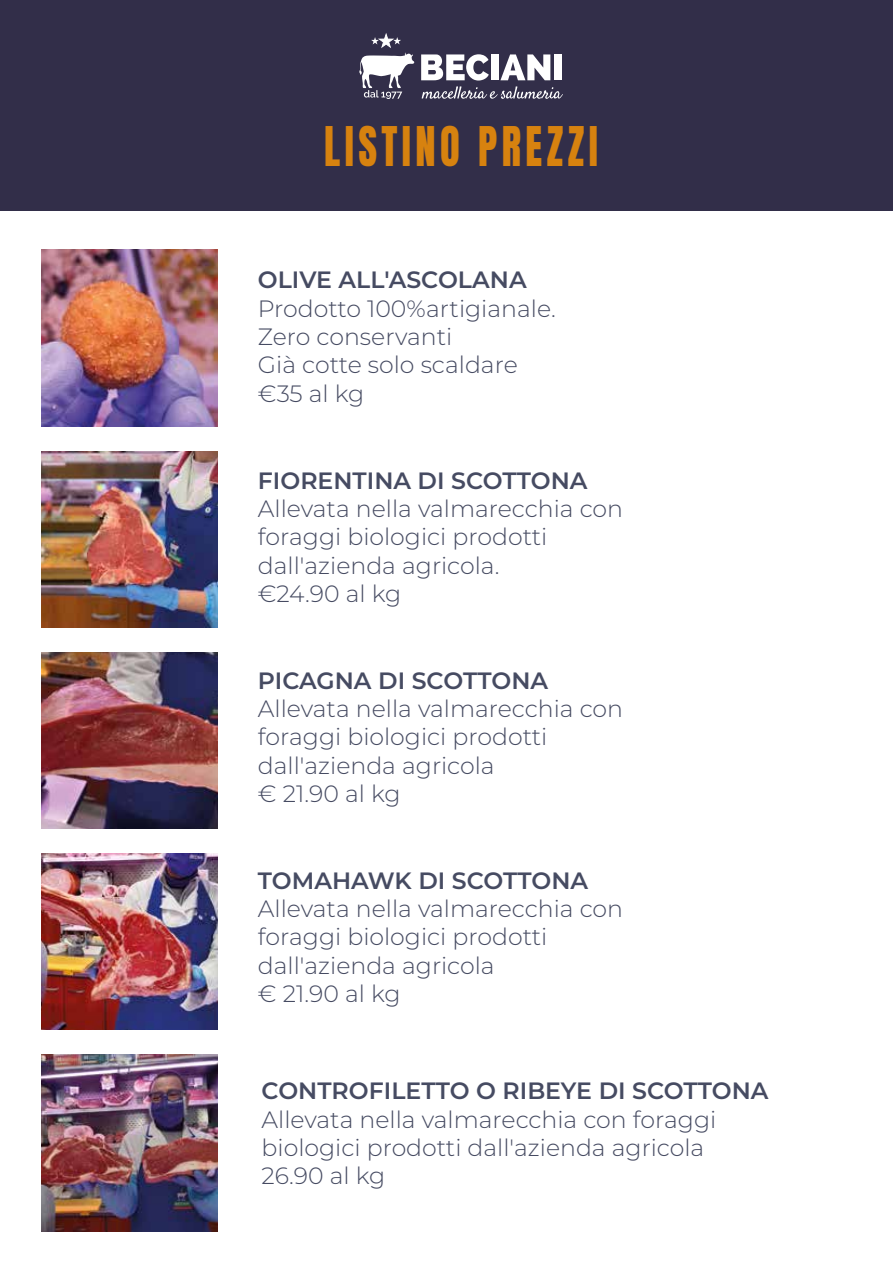
<style>
.page{position:relative;width:893px;height:1263px;background:#fff}
.page>*{position:absolute;margin:0;border:0;box-sizing:border-box;transform-origin:0 0}
.t1{font:46.5px "Anton";letter-spacing:.11em;color:#d7820f;scale:.87 1}
.t2{font:300 23.55px/28.3px "Montserrat";color:#464b62}
.t3{font:600 23.55px "Montserrat";color:#464b62}
</style>
<div class="page">
<div style="left:0;top:0;width:893px;height:211px;background:#322e49"></div>
<svg style="left:359px;top:33px;width:56px;height:66px"></svg>
<svg style="left:421px;top:54px;width:142px;height:45px"></svg>
<img style="left:41px;top:250px;width:176px;height:176px">
<img style="left:41px;top:451px;width:176px;height:176px">
<img style="left:41px;top:652px;width:176px;height:177px">
<img style="left:41px;top:853px;width:176px;height:177px">
<img style="left:41px;top:1055px;width:176px;height:176px">
<h1 class="t1" style="left:324px;top:123px;width:316px">LISTINO PREZZI</h1>
<p class="t3" style="left:258px;top:263px;width:270px">OLIVE ALL'ASCOLANA</p>
<p class="t2" style="left:258px;top:293px;width:299px">Prodotto 100%artigianale.<br>Zero conservanti<br>Già cotte solo scaldare €35 al kg</p>
<p class="t3" style="left:258px;top:464px;width:331px">FIORENTINA DI SCOTTONA</p>
<p class="t2" style="left:258px;top:494px;width:367px">Allevata nella valmarecchia con foraggi biologici prodotti dall'azienda agricola.<br>€24.90 al kg</p>
<p class="t3" style="left:258px;top:664px;width:292px">PICAGNA DI SCOTTONA</p>
<p class="t2" style="left:258px;top:694px;width:367px">Allevata nella valmarecchia con foraggi biologici prodotti dall'azienda agricola<br>€ 21.90 al kg</p>
<p class="t3" style="left:258px;top:864px;width:332px">TOMAHAWK DI SCOTTONA</p>
<p class="t2" style="left:258px;top:894px;width:367px">Allevata nella valmarecchia con foraggi biologici prodotti dall'azienda agricola<br>€ 21.90 al kg</p>
<p class="t3" style="left:262px;top:1074px;width:508px">CONTROFILETTO O RIBEYE DI SCOTTONA</p>
<p class="t2" style="left:262px;top:1104px;width:456px">Allevata nella valmarecchia con foraggi biologici prodotti dall'azienda agricola<br>26.90 al kg</p>
</div>
